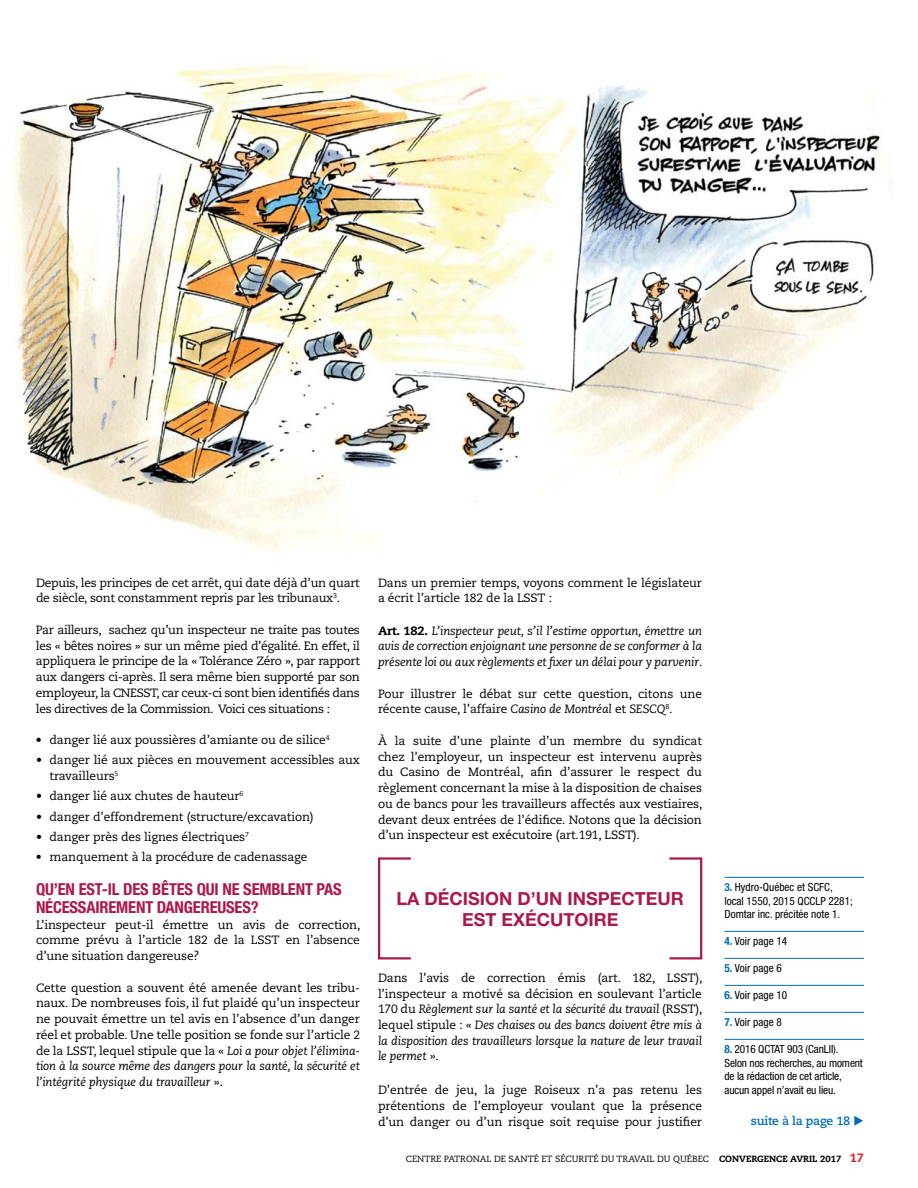
<style>
.page{position:relative;width:918px;height:1188px;background:#fff}
.page>*{position:absolute;margin:0;border:0;box-sizing:border-box;transform-origin:0 0}
.t1{font:700 18px "Helvetica Neue";color:#ab194a}
.t2{font:700 condensed 16.5px/18px "Helvetica Neue";letter-spacing:-.01em;color:#ab194a}
.t3{font:12px/15.8px "Caecilia";letter-spacing:-.01em;color:#000}
.t4{font:italic 12px/15.8px "Caecilia";letter-spacing:-.01em;color:#000;text-align:justify}
.t5{font:12px/15.8px "Caecilia";letter-spacing:-.03em;color:#000}
.t6{font:700 12px "Caecilia";color:#006cb7}
.t7{font:condensed 11.25px/13.5px "Helvetica Neue";letter-spacing:-.01em;color:#000}
.t8{font:9px "Caecilia";color:#000}
.t9{font:800 9px "Caecilia";color:#000}
.s1{font-style:normal}
.s2{font-weight:800;font-style:normal}
.s3{font-style:italic}
.s4{font-weight:700;color:#006cb7}
.s5{font-size:12px;color:#e11b22}
</style>
<div class="page">
<img style="left:14px;top:64px;width:878px;height:489px">
<div style="left:378px;top:857px;width:34px;height:102px;border:2px solid #ab194a"></div>
<div style="left:668px;top:857px;width:34px;height:102px;border:2px solid #ab194a"></div>
<hr style="left:724px;top:877px;width:140px;height:1px;background:#006cb7">
<hr style="left:724px;top:931px;width:140px;height:1px;background:#006cb7">
<hr style="left:724px;top:958px;width:140px;height:1px;background:#006cb7">
<hr style="left:724px;top:985px;width:140px;height:1px;background:#006cb7">
<hr style="left:724px;top:1012px;width:140px;height:1px;background:#006cb7">
<hr style="left:724px;top:1039px;width:140px;height:1px;background:#006cb7">
<p class="t3" style="left:36px;top:575px;width:325px">Depuis, les principes de cet arrêt, qui date déjà d’un quart de siècle, sont constamment repris par les tribunaux<sup>3</sup>.</p>
<p class="t3" style="left:36px;top:622px;width:326px;text-align:justify">Par ailleurs, sachez qu’un inspecteur ne traite pas toutes les « bêtes noires » sur un même pied d’égalité. En effet, il appliquera le principe de la « Tolérance Zéro », par rapport aux dangers ci-après. Il sera même bien supporté par son employeur, la CNESST</p>
<p class="t5" style="left:36px;top:685px;width:325px;text-indent:121px">, car ceux-ci sont bien identifiés dans les directives de la Commission. Voici ces situations :</p>
<p class="t3" style="left:36px;top:732px;width:295px">• danger lié aux poussières d’amiante ou de silice<sup>4</sup></p>
<p class="t3" style="left:50px;top:752px;width:312px;text-indent:-14px">• danger lié aux pièces en mouvement accessibles aux travailleurs<sup>5</sup></p>
<p class="t3" style="left:36px;top:788px;width:209px">• danger lié aux chutes de hauteur<sup>6</sup></p>
<p class="t3" style="left:36px;top:809px;width:279px">• danger d’effondrement (structure/excavation)</p>
<p class="t3" style="left:36px;top:829px;width:215px">• danger près des lignes électriques<sup>7</sup></p>
<p class="t3" style="left:36px;top:849px;width:273px">• manquement à la procédure de cadenassage</p>
<h2 class="t2" style="left:36px;top:880px;width:307px">QU’EN EST-IL DES BÊTES QUI NE SEMBLENT PAS<br>NÉCESSAIREMENT DANGEREUSES?</h2>
<p class="t3" style="left:36px;top:917px;width:326px">L’inspecteur peut-il émettre un avis de correction, comme prévu à l’article 182 de la LSST</p>
<p class="t3" style="left:286px;top:932px;width:76px">en l’absence</p>
<p class="t3" style="left:36px;top:948px;width:165px">d’une situation dangereuse?</p>
<p class="t3" style="left:36px;top:980px;width:326px;text-align:justify">Cette question a souvent été amenée devant les tribu&shy;naux. De nombreuses fois, il fut plaidé qu’un inspecteur ne pouvait émettre un tel avis en l’absence d’un danger réel et probable. Une telle position se fonde sur l’article 2 de la LSST</p>
<p class="t4" style="left:36px;top:1043px;width:326px;text-indent:58px"><span class="s1">, lequel stipule que la «</span> Loi a pour objet l’élimina&shy;tion à la source même des dangers pour la santé, la sécurité et l’intégrité physique du travailleur <span class="s1">».</span></p>
<p class="t3" style="left:378px;top:575px;width:326px">Dans un premier temps, voyons comment le législateur a écrit l’article 182 de la LSST</p>
<p class="t3" style="left:549px;top:590px;width:5px">:</p>
<p class="t4" style="left:378px;top:623px;width:326px"><span class="s2">ART. 182.</span> L’inspecteur peut, s’il l’estime opportun, émettre un avis de correction enjoignant une personne de se conformer à la présente loi ou aux règlements et fixer un délai pour y parvenir<span class="s1">.</span></p>
<p class="t3" style="left:378px;top:686px;width:326px">Pour illustrer le débat sur cette question, citons une récente cause, l’affaire <span class="s3">Casino de Montréal</span> et <span class="s3">SESCQ</span><sup>8</sup>.</p>
<p class="t3" style="left:378px;top:733px;width:326px;text-align:justify">À la suite d’une plainte d’un membre du syndicat chez l’employeur, un inspecteur est intervenu auprès du Casino de Montréal, afin d’assurer le respect du règlement concernant la mise à la disposition de chaises ou de bancs pour les travailleurs affectés aux vestiaires, devant deux entrées de l’édifice. Notons que la décision d’un inspecteur est exécutoire (art.191, LSST</p>
<p class="t3" style="left:633px;top:827px;width:8px">).</p>
<h1 class="t1" style="left:397px;top:888px;width:63px">LA DÉCISI</h1>
<h1 class="t1" style="left:485px;top:888px;width:95px">ON D’UN INSPECTE</h1>
<h1 class="t1" style="left:658px;top:888px;width:22px">UR</h1>
<h1 class="t1" style="left:462px;top:909px;width:12px">EST</h1>
<h1 class="t1" style="left:501px;top:909px;width:98px">EXÉCUTOIRE</h1>
<p class="t3" style="left:378px;top:970px;width:297px">Dans l’avis de correction émis (art. 182, LSST</p>
<p class="t3" style="left:378px;top:970px;width:326px;text-align:justify;text-indent:317px">), l’inspecteur a motivé sa décision en soulevant l’article 170 du <span class="s3">Règlement sur la santé et la sécurité du travail</span> (RSST</p>
<p class="t4" style="left:378px;top:1002px;width:326px;text-indent:317px"><span class="s1">), lequel stipule : «</span> Des chaises ou des bancs doivent être mis à la disposition des travailleurs lorsque la nature de leur travail le permet <span class="s1">».</span></p>
<p class="t3" style="left:378px;top:1082px;width:326px;text-align:justify">D’entrée de jeu, la juge Roiseux n’a pas retenu les prétentions de l’employeur voulant que la présence d’un danger ou d’un risque soit requise pour justifier</p>
<p class="t7" style="left:724px;top:880px;width:130px"><span class="s4">3.</span> Hydro-Québec et SCFC, local 1550, 2015 QCCLP 2281;<br>Domtar inc. précitée note 1.</p>
<p class="t7" style="left:724px;top:934px;width:64px"><span class="s4">4.</span> Voir page 14</p>
<p class="t7" style="left:724px;top:961px;width:59px"><span class="s4">5.</span> Voir page 6</p>
<p class="t7" style="left:724px;top:988px;width:64px"><span class="s4">6.</span> Voir page 10</p>
<p class="t7" style="left:724px;top:1015px;width:59px"><span class="s4">7.</span> Voir page 8</p>
<p class="t7" style="left:724px;top:1042px;width:140px"><span class="s4">8.</span> 2016 QCTAT 903 (CanLII).<br>Selon nos recherches, au moment de la rédaction de cet article, aucun appel n’avait eu lieu.</p>
<p class="t6" style="left:751px;top:1113px;width:115px">suite à la page 18 ◆</p>
<p class="t8" style="left:406px;top:1154px;width:230px">Centre patronal de santé et sécurité du trava</p>
<p class="t8" style="left:647px;top:1154px;width:62px">il du Québec</p>
<p class="t9" style="left:719px;top:1153px;width:146px">CONVERGENCE AVRIL 2017 <span class="s5">17</span></p>
</div>
